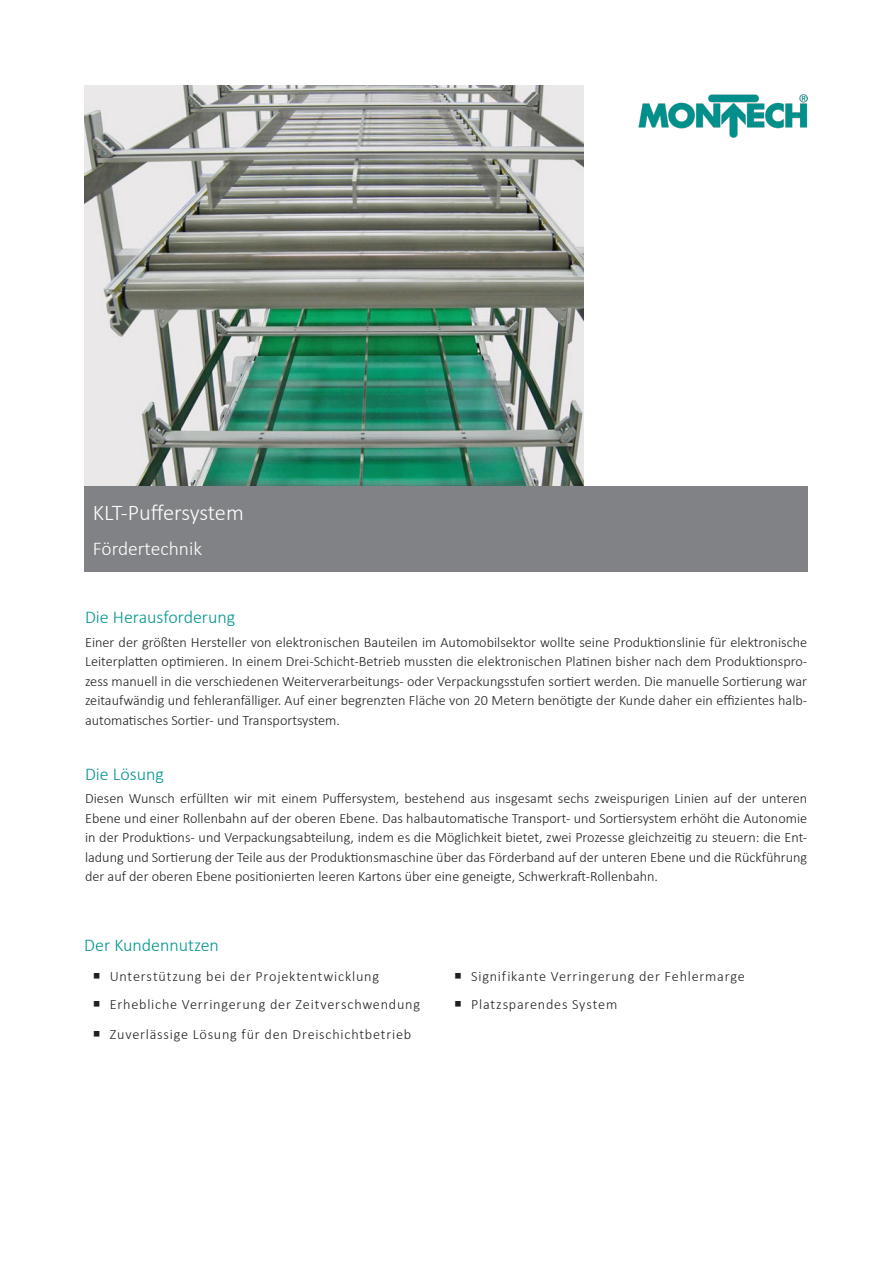
<style>
.page{position:relative;width:893px;height:1263px;background:#fff}
.page>*{position:absolute;margin:0;border:0;box-sizing:border-box;transform-origin:0 0}
.Titel_-_Factsheet{font:300 22.5px "Calibri";letter-spacing:-.01em;color:#fff}
.Titel_-_Factsheet-2{font:300 19.5px "Calibri";color:#fff}
.Lauftext_Montech_De{font:300 18px "Calibri";color:#00958e}
.Lauftext_Montech_De-2{font:300 14.25px/19.5px "Calibri";letter-spacing:.05em;color:#231f20;text-align:justify}
</style>
<div class="page">
<img style="left:84px;top:85px;width:500px;height:401px">
<div style="left:84px;top:486px;width:724px;height:86px;background:#808285"></div>
<img style="left:638px;top:94px;width:169px;height:44px">
<p class="Titel_-_Factsheet" style="left:93px;top:498px;width:153px">KLT-Puffersystem</p>
<p class="Titel_-_Factsheet-2" style="left:93px;top:537px;width:111px">Fördertechnik</p>
<p class="Lauftext_Montech_De" style="left:85px;top:606px;width:152px">Die Herausforderung</p>
<p class="Lauftext_Montech_De-2" style="left:85px;top:632px;width:724px">Einer der größten Hersteller von elektronischen Bauteilen im Automobilsektor wollte seine Produktionslinie für elektronische Leiterplatten optimieren. In einem Drei-Schicht-Betrieb mussten die elektronischen Platinen bisher nach dem Produktionspro&shy;zess manuell in die verschiedenen Weiterverarbeitungs- oder Verpackungsstufen sortiert werden. Die manuelle Sortierung war zeitaufwändig und fehleranfälliger. Auf einer begrenzten Fläche von 20 Metern benötigte der Kunde daher ein effizientes halb&shy;automatisches Sortier- und Transportsystem.</p>
<p class="Lauftext_Montech_De" style="left:85px;top:762px;width:80px">Die Lösung</p>
<p class="Lauftext_Montech_De-2" style="left:85px;top:789px;width:724px">Diesen Wunsch erfüllten wir mit einem Puffersystem, bestehend aus insgesamt sechs zweispurigen Linien auf der unteren Ebene und einer Rollenbahn auf der oberen Ebene. Das halbautomatische Transport- und Sortiersystem erhöht die Autonomie in der Produktions- und Verpackungsabteilung, indem es die Möglichkeit bietet, zwei Prozesse gleichzeitig zu steuern: die Ent&shy;ladung und Sortierung der Teile aus der Produktionsmaschine über das Förderband auf der unteren Ebene und die Rückführung der auf der oberen Ebene positionierten leeren Kartons über eine geneigte, Schwerkraft-Rollenbahn.</p>
<p class="Lauftext_Montech_De" style="left:84px;top:934px;width:136px">Der Kundennutzen</p>
<p class="Lauftext_Montech_De-2" style="left:110px;top:966px;width:271px">Unterstützung bei der Projektentwicklung</p>
<p class="Lauftext_Montech_De-2" style="left:471px;top:966px;width:275px">Signifikante Verringerung der Fehlermarge</p>
<p class="Lauftext_Montech_De-2" style="left:110px;top:994px;width:312px">Erhebliche Verringerung der Zeitverschwendung</p>
<p class="Lauftext_Montech_De-2" style="left:471px;top:994px;width:147px">Platzsparendes System</p>
<p class="Lauftext_Montech_De-2" style="left:110px;top:1024px;width:303px">Zuverlässige Lösung für den Dreischichtbetrieb</p>
</div>
